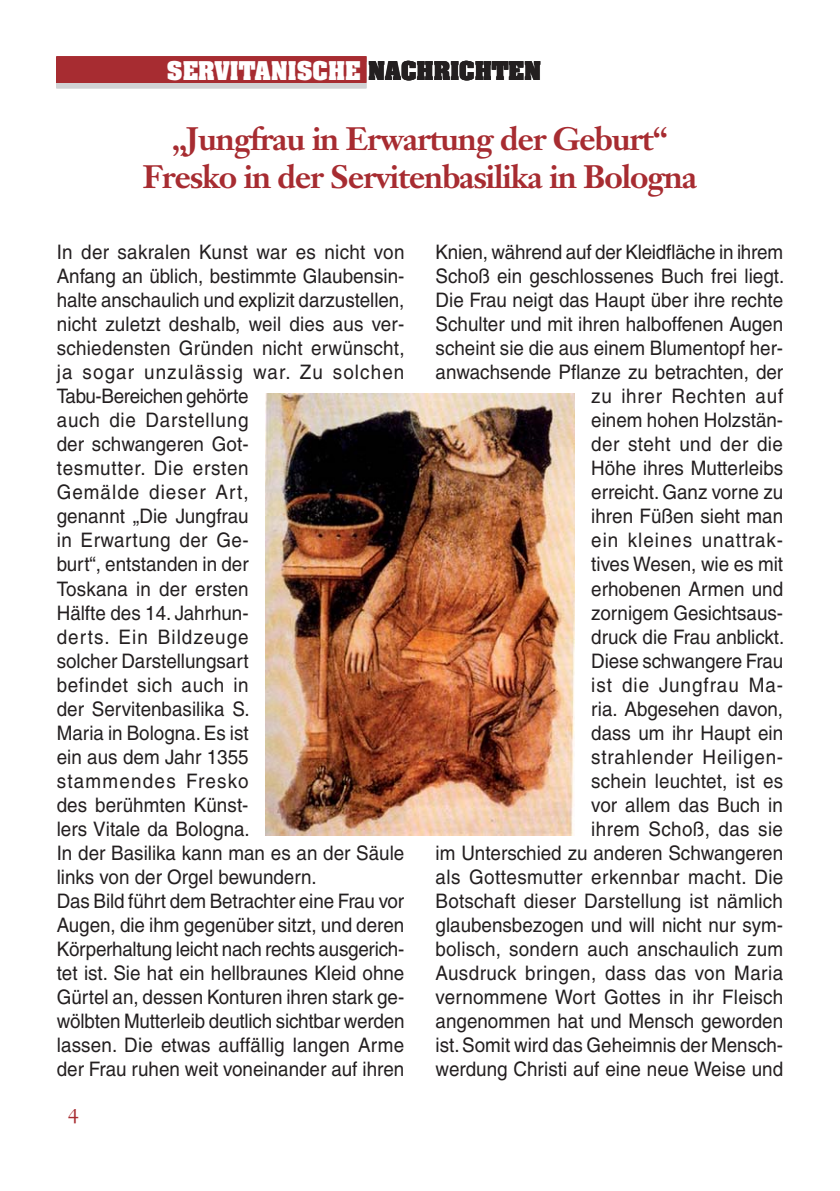
<style>
.page{position:relative;width:840px;height:1191px;background:#fff}
.page>*{position:absolute;margin:0;border:0;box-sizing:border-box;transform-origin:0 0}
.t1{font:700 32px/38.4px "Janson Text";letter-spacing:-.035em;color:#a72c31;text-align:center}
.t2{font:700 22px "Aachen";color:#fff}
.t3{font:20px/24px "Helvetica";color:#231f20;scale:.94 1}
.t4{font:20px "Janson Text";color:#a72c31}
.s1{color:#231f20}
</style>
<div class="page">
<svg style="left:59px;top:82px;width:305px;height:4px"></svg>
<div style="left:57px;top:62px;width:309px;height:26px;border:1px solid #d1d2d4"></div>
<div style="left:57px;top:57px;width:309px;height:25px;background:#a72c31"></div>
<img style="left:265px;top:393px;width:309px;height:442px">
<p class="t2" style="left:167px;top:61px;width:375px">SERVITANISCHE <span class="s1">NACHRICHTEN</span></p>
<h1 class="t1" style="left:143px;top:123px;width:555px">„Jungfrau in Erwartung der Geburt“<br>Fresko in der Servitenbasilika in Bologna</h1>
<p class="t3" style="left:57px;top:242px;width:371px">In der sakralen Kunst war es nicht von<br>Anfang an üblich, bestimmte Glaubensin&shy;halte anschaulich und explizit darzustellen, nicht zuletzt deshalb, weil dies aus ver&shy;schiedensten Gründen nicht erwünscht, ja sogar unzulässig war. Zu solchen<br>Tabu-Bereichen gehörte<br>auch die Darstellung<br>der schwangeren Got-<br>tesmutter. Die ersten<br>Gemälde dieser Art,<br>genannt „Die Jungfrau<br>in Erwartung der Ge-<br>burt“, entstanden in der<br>Toskana in der ersten<br>Hälfte des 14. Jahrhun-<br>derts. Ein Bildzeuge<br>solcher Darstellungsart<br>befindet sich auch in<br>der Servitenbasilika S.<br>Maria in Bologna. Es ist<br>ein aus dem Jahr 1355<br>stammendes Fresko<br>des berühmten Künst-<br>lers Vitale da Bologna.<br>In der Basilika kann man es an der Säule links von der Orgel bewundern.<br>Das Bild führt dem Betrachter eine Frau vor<br>Augen, die ihm gegenüber sitzt, und deren<br>Körperhaltung leicht nach rechts ausgerich&shy;tet ist. Sie hat ein hellbraunes Kleid ohne<br>Gürtel an, dessen Konturen ihren stark ge&shy;wölbten Mutterleib deutlich sichtbar werden lassen. Die etwas auffällig langen Arme der Frau ruhen weit voneinander auf ihren</p>
<p class="t3" style="left:435px;top:242px;width:372px;text-align:right">Knien, während auf der Kleidfläche in ihrem<br>Schoß ein geschlossenes Buch frei liegt.<br>Die Frau neigt das Haupt über ihre rechte<br>Schulter und mit ihren halboffenen Augen scheint sie die aus einem Blumentopf her&shy;anwachsende Pflanze zu betrachten, der zu ihrer Rechten auf<br>einem hohen Holzstän-<br>der steht und der die<br>Höhe ihres Mutterleibs<br>erreicht. Ganz vorne zu<br>ihren Füßen sieht man<br>ein kleines unattrak-<br>tives Wesen, wie es mit<br>erhobenen Armen und<br>zornigem Gesichtsaus-<br>druck die Frau anblickt.<br>Diese schwangere Frau<br>ist die Jungfrau Ma-<br>ria. Abgesehen davon,<br>dass um ihr Haupt ein<br>strahlender Heiligen-<br>schein leuchtet, ist es<br>vor allem das Buch in<br>ihrem Schoß, das sie<br>im Unterschied zu anderen Schwangeren als Gottesmutter erkennbar macht. Die<br>Botschaft dieser Darstellung ist nämlich glaubensbezogen und will nicht nur sym&shy;bolisch, sondern auch anschaulich zum<br>Ausdruck bringen, dass das von Maria vernommene Wort Gottes in ihr Fleisch angenommen hat und Mensch geworden ist. Somit wird das Geheimnis der Mensch&shy;werdung Christi auf eine neue Weise und</p>
<p class="t4" style="left:68px;top:1107px;width:12px">4</p>
</div>
